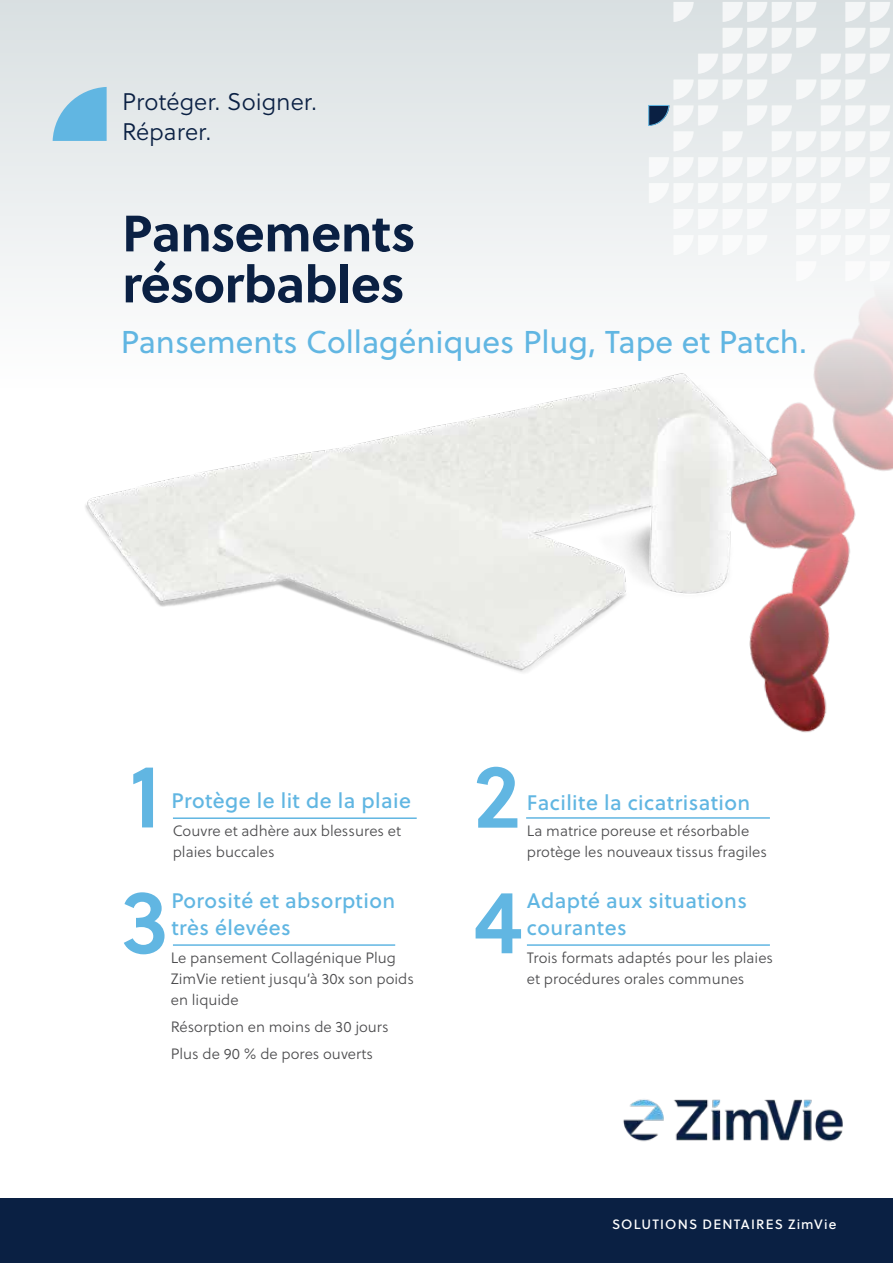
<style>
.page{position:relative;width:893px;height:1263px;background:#fff}
.page>*{position:absolute;margin:0;border:0;box-sizing:border-box;transform-origin:0 0}
.t1{font:90px "Soleil Sb";color:#61b6e2}
.t2{font:700 51px/51px "Soleil";letter-spacing:-.01em;color:#0a2043}
.t3{font:31.5px "Soleil";color:#61b6e2}
.t4{font:24px/30px "Soleil Lt";color:#0a2043}
.t5{font:21px/27px "Soleil Bk";letter-spacing:.02em;color:#61b6e2}
.t6{font:15px/21px "Soleil Lt";color:#4d4d4f}
.t7{font:13.5px "Soleil Bk";letter-spacing:.085em;color:#fff}
</style>
<div class="page">
<div style="left:0;top:0;width:893px;height:785px;background:linear-gradient(to bottom,#e2e7e9,#fff)"></div>
<svg style="left:796px;top:209px;width:94px;height:20px"></svg>
<svg style="left:673px;top:209px;width:94px;height:20px"></svg>
<svg style="left:821px;top:54px;width:69px;height:20px"></svg>
<svg style="left:698px;top:54px;width:94px;height:20px"></svg>
<svg style="left:870px;top:183px;width:20px;height:20px"></svg>
<svg style="left:649px;top:183px;width:192px;height:20px"></svg>
<svg style="left:845px;top:28px;width:45px;height:20px"></svg>
<svg style="left:722px;top:28px;width:95px;height:20px"></svg>
<svg style="left:649px;top:157px;width:241px;height:20px"></svg>
<svg style="left:673px;top:2px;width:21px;height:20px"></svg>
<svg style="left:845px;top:2px;width:45px;height:20px"></svg>
<svg style="left:722px;top:2px;width:95px;height:20px"></svg>
<svg style="left:649px;top:80px;width:241px;height:71px"></svg>
<svg style="left:796px;top:235px;width:94px;height:20px"></svg>
<svg style="left:673px;top:235px;width:94px;height:20px"></svg>
<svg style="left:796px;top:261px;width:21px;height:20px"></svg>
<svg style="left:845px;top:261px;width:45px;height:20px"></svg>
<img style="left:623px;top:1099px;width:220px;height:43px">
<div style="left:0;top:1199px;width:893px;height:64px;background:#0a2043"></div>
<svg style="left:53px;top:87px;width:54px;height:54px;background:#7ec1e3"></svg>
<img style="left:692px;top:282px;width:201px;height:469px">
<img style="left:70px;top:368px;width:766px;height:321px">
<hr style="left:173px;top:817px;width:244px;height:2px;background:#61b6e2">
<hr style="left:173px;top:944px;width:222px;height:2px;background:#61b6e2">
<hr style="left:526px;top:817px;width:244px;height:2px;background:#61b6e2">
<hr style="left:527px;top:944px;width:243px;height:2px;background:#61b6e2">
<h3 class="t4" style="left:122px;top:87px;width:196px">Protéger. Soigner.<br>Réparer.</h3>
<h2 class="t2" style="left:122px;top:205px;width:295px">Pansements résorbables</h2>
<h3 class="t3" style="left:121px;top:322px;width:688px">Pansements Collagéniques Plug, Tape et Patch.</h3>
<h1 class="t1" style="left:129px;top:738px;width:33px">1</h1>
<h3 class="t5" style="left:171px;top:788px;width:241px">Protège le lit de la plaie</h3>
<p class="t6" style="left:173px;top:821px;width:230px">Couvre et adhère aux blessures et plaies buccales</p>
<h1 class="t1" style="left:473px;top:738px;width:48px">2</h1>
<h3 class="t5" style="left:527px;top:789px;width:225px">Facilite la cicatrisation</h3>
<p class="t6" style="left:527px;top:821px;width:242px">La matrice poreuse et résorbable protège les nouveaux tissus fragiles</p>
<h3 class="t5" style="left:171px;top:888px;width:225px">Porosité et absorption très élevées</h3>
<h1 class="t1" style="left:473px;top:864px;width:51px">4</h1>
<h3 class="t5" style="left:527px;top:888px;width:222px">Adapté aux situations courantes</h3>
<h1 class="t1" style="left:121px;top:864px;width:49px">3</h1>
<p class="t6" style="left:527px;top:948px;width:248px">Trois formats adaptés pour les plaies et procédures orales communes</p>
<p class="t6" style="left:171px;top:948px;width:245px">Le pansement Collagénique Plug<br>ZimVie retient jusqu’à 30x son poids en liquide</p>
<p class="t6" style="left:171px;top:1014px;width:219px;line-height:27px">Résorption en moins de 30 jours<br>Plus de 90 % de pores ouverts</p>
<p class="t7" style="left:612px;top:1216px;width:226px">SOLUTIONS DENTAIRES ZimVie</p>
</div>
